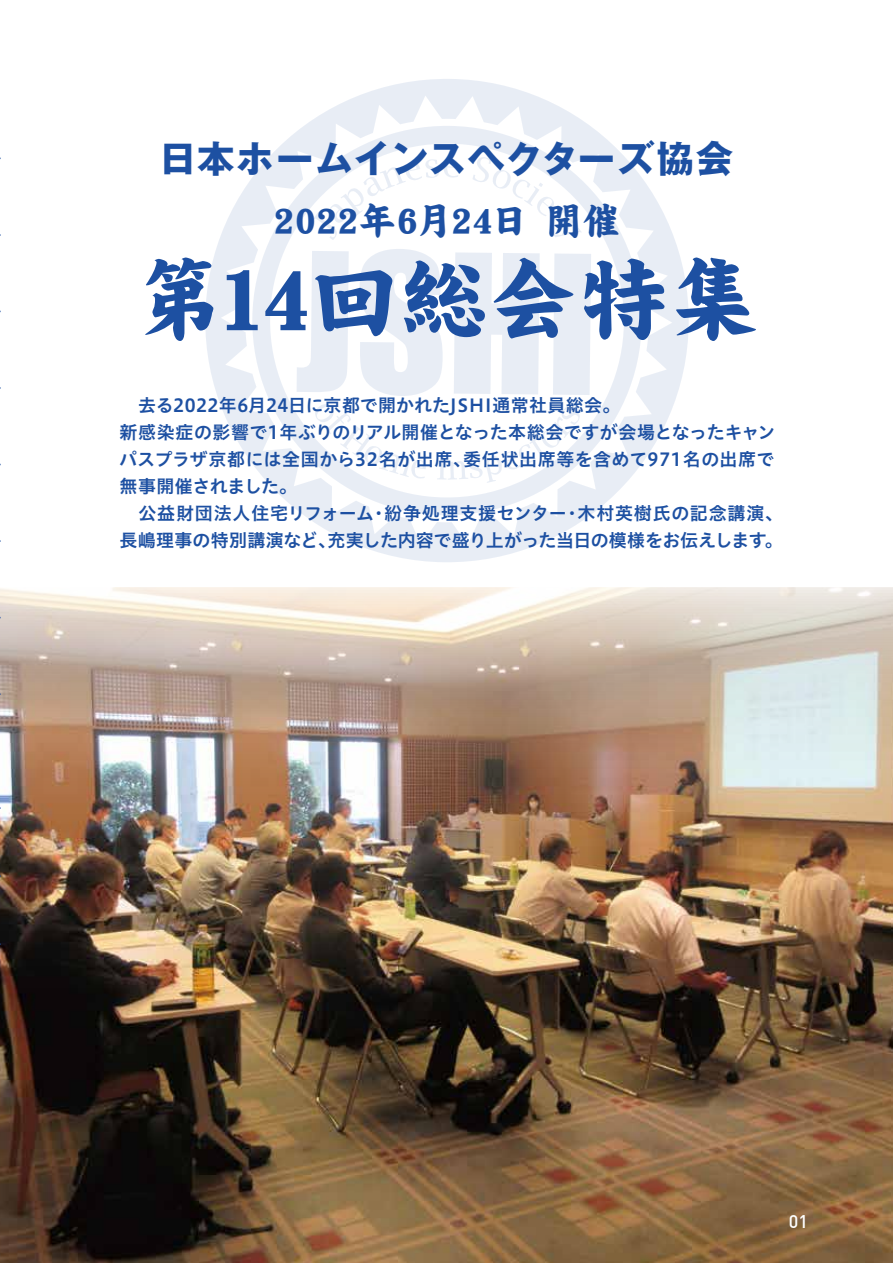
<style>
.page{position:relative;width:893px;height:1263px;background:#fff}
.page>*{position:absolute;margin:0;border:0;box-sizing:border-box;transform-origin:0 0}
.t1{font:90px "DF Kai Sho Std W14";letter-spacing:-.015em;color:#1d50a2}
.t2{font:700 37.5px "Gothic MB101 Pro";letter-spacing:.025em;color:#1d50a2}
.t3{font:37.5px "DF Kai Sho Std W14";letter-spacing:.03em;color:#1d50a2}
.t4{font:18px/27px "Hiragino UD Sans Std W6";letter-spacing:.015em;color:#1d50a2}
.t5{font:500 18px "DIN";color:#fff}
</style>
<div class="page">
<img style="left:0;top:463px;width:893px;height:800px">
<svg style="left:205px;top:79px;width:484px;height:483px"></svg>
<svg style="left:315px;top:404px;width:111px;height:75px"></svg>
<svg style="left:437px;top:407px;width:143px;height:76px"></svg>
<h2 class="t2" style="left:159px;top:127px;width:576px">日本ホームインスペクターズ協会</h2>
<h2 class="t3" style="left:274px;top:200px;width:347px">2022年6月24日 開催</h2>
<h1 class="t1" style="left:134px;top:250px;width:627px">第14回総会特集</h1>
<p class="t4" style="left:119px;top:391px;width:658px">　去る2022年6月24日に京都で開かれたJSHI通常社員総会。<br>新感染症の影響で1年ぶりのリアル開催となった本総会ですが会場となったキャンパスプラザ京都には全国から32名が出席、委任状出席等を含めて971名の出席で無事開催されました。</p>
<p class="t4" style="left:120px;top:499px;width:665px;text-align:right">公益財団法人住宅リフォーム・紛争処理支援センター・木村英樹氏の記念講演、長嶋理事の特別講演など、充実した内容で盛り上がった当日の模様をお伝えします。</p>
<p class="t5" style="left:789px;top:1210px;width:21px">01</p>
</div>
